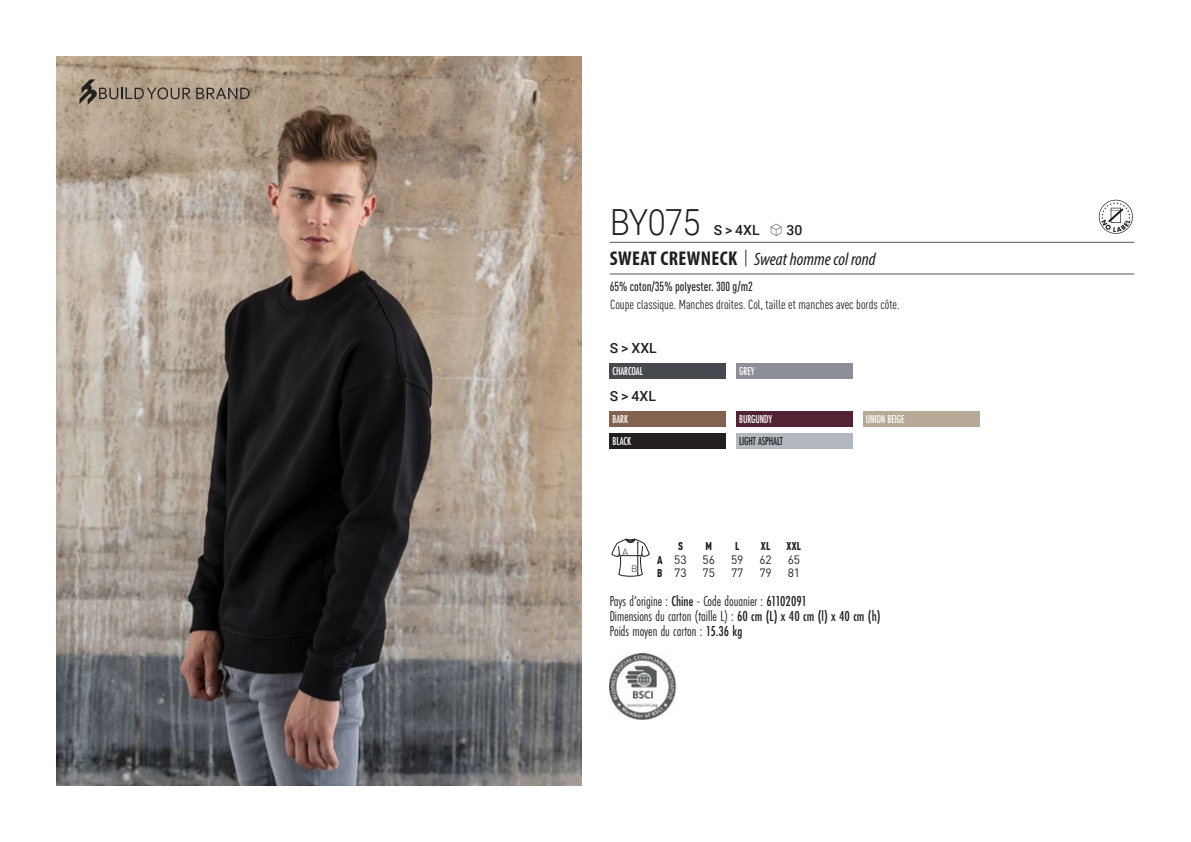
<style>
.page{position:relative;width:1191px;height:842px;background:#fff}
.page>*{position:absolute;margin:0;border:0;box-sizing:border-box;transform-origin:0 0}
.t1{font:300 36px "Roboto";letter-spacing:-.015em;color:#231f20;scale:.9 1}
.t2{font:italic 18px "Myriad Variable Concept";color:#231f20}
.t3{font:15px "Futura PT Cond";color:#231f20;scale:.95 1}
.t4{font:500 14px "Roboto";letter-spacing:.005em;color:#231f20}
.t5{font:condensed 13px "DIN Pro";color:#231f20}
.grammage_2020{font:500 condensed 13px "DIN Pro";color:#231f20;scale:.95 1}
.Coloris_nuancier_bla{font:500 12px "Futura PT Cond";letter-spacing:-.01em;color:#fff;scale:.9 1}
._88_tailles_tab_maig{font:12px "DIN Pro";color:#231f20}
.Coloris_nuancier{font:500 12px "Futura PT Cond";letter-spacing:-.01em;color:#231f20;scale:.9 1}
._88_tailles_tab_maig-2{font:900 condensed 11.2px "DIN Pro";color:#231f20;scale:.95 1}
.t6{font:300 9.2px "DIN";color:#231f20}
.s1{font-family:"Linotype Shapeshifter";font-weight:400;font-size:16px}
.s2{font-family:"Myriad Pro";font-weight:700;font-style:normal;font-stretch:condensed;font-size:20px}
.s3{font-family:"Roboto Condensed";font-weight:300;font-style:normal;font-size:20px}
.s4{font-weight:900;font-stretch:condensed;font-size:11.2px}
.s5{font-weight:500}
</style>
<div class="page">
<img style="left:57px;top:57px;width:524px;height:728px">
<svg style="left:196px;top:88px;width:53px;height:11px"></svg>
<svg style="left:79px;top:79px;width:111px;height:26px;background:#9b8c79"></svg>
<div style="left:609px;top:364px;width:117px;height:15px;background:#464a4f"></div>
<div style="left:736px;top:364px;width:116px;height:15px;background:#8c8f97"></div>
<div style="left:609px;top:412px;width:117px;height:15px;background:#81634f"></div>
<div style="left:609px;top:433px;width:117px;height:16px;background:#231f20"></div>
<div style="left:736px;top:412px;width:116px;height:15px;background:#532234"></div>
<div style="left:736px;top:433px;width:116px;height:16px;background:#b3b8be"></div>
<div style="left:863px;top:412px;width:116px;height:15px;background:#b7a995"></div>
<svg style="left:1098px;top:200px;width:34px;height:34px"></svg>
<svg style="left:611px;top:539px;width:38px;height:37px"></svg>
<img style="left:609px;top:654px;width:68px;height:66px">
<hr style="left:609px;top:242px;width:525px;height:1px;background:#57585a">
<hr style="left:609px;top:274px;width:525px;height:1px;background:#57585a">
<p class="t1" style="left:610px;top:197px;width:102px">BY075</p>
<p class="t4" style="left:713px;top:220px;width:90px">S &gt; 4XL <span class="s1">S</span> 30</p>
<p class="t2" style="left:610px;top:249px;width:267px"><span class="s2">SWEAT CREWNECK</span> <span class="s3">|</span> Sweat homme col rond</p>
<p class="grammage_2020" style="left:609px;top:277px;width:152px">65% coton/35% polyester. 300 g/m2</p>
<p class="t5" style="left:610px;top:295px;width:291px">Coupe classique. Manches droites. Col, taille et manches avec bords côte.</p>
<p class="t4" style="left:610px;top:338px;width:48px">S &gt; XXL</p>
<p class="Coloris_nuancier_bla" style="left:612px;top:364px;width:35px">CHARCOAL</p>
<p class="Coloris_nuancier_bla" style="left:739px;top:364px;width:19px">GREY</p>
<p class="t4" style="left:610px;top:386px;width:48px">S &gt; 4XL</p>
<p class="Coloris_nuancier_bla" style="left:612px;top:412px;width:19px">BARK</p>
<p class="Coloris_nuancier_bla" style="left:612px;top:434px;width:22px">BLACK</p>
<p class="Coloris_nuancier_bla" style="left:739px;top:412px;width:38px">BURGUNDY</p>
<p class="Coloris_nuancier" style="left:739px;top:434px;width:50px">LIGHT ASPHALT</p>
<p class="t6" style="left:622px;top:546px;width:7px">A</p>
<p class="t6" style="left:631px;top:563px;width:8px">B</p>
<p class="_88_tailles_tab_maig-2" style="left:678px;top:538px;width:7px">S</p>
<p class="_88_tailles_tab_maig-2" style="left:705px;top:538px;width:8px">M</p>
<p class="_88_tailles_tab_maig-2" style="left:735px;top:538px;width:6px">L</p>
<p class="_88_tailles_tab_maig-2" style="left:761px;top:538px;width:12px">XL</p>
<p class="_88_tailles_tab_maig-2" style="left:786px;top:538px;width:17px">XXL</p>
<p class="_88_tailles_tab_maig" style="left:657px;top:550px;width:31px"><span class="s4">A</span> 53</p>
<p class="_88_tailles_tab_maig" style="left:702px;top:550px;width:14px">56</p>
<p class="_88_tailles_tab_maig" style="left:731px;top:550px;width:14px">59</p>
<p class="_88_tailles_tab_maig" style="left:759px;top:550px;width:14px">62</p>
<p class="_88_tailles_tab_maig" style="left:787px;top:550px;width:14px">65</p>
<p class="_88_tailles_tab_maig" style="left:657px;top:564px;width:31px"><span class="s4">B</span> 73</p>
<p class="_88_tailles_tab_maig" style="left:702px;top:564px;width:14px">75</p>
<p class="_88_tailles_tab_maig" style="left:731px;top:564px;width:14px">77</p>
<p class="_88_tailles_tab_maig" style="left:759px;top:564px;width:14px">79</p>
<p class="_88_tailles_tab_maig" style="left:787px;top:564px;width:14px">81</p>
<p class="Coloris_nuancier_bla" style="left:866px;top:412px;width:45px">UNION BEIGE</p>
<p class="t3" style="left:609px;top:592px;width:209px">Pays d’origine : <span class="s5">Chine</span> - Code douanier : <span class="s5">61102091</span></p>
<p class="t3" style="left:609px;top:607px;width:287px">Dimensions du carton (taille L) : <span class="s5">60 cm (L) x 40 cm (l) x 40 cm (h)</span></p>
<p class="t3" style="left:609px;top:622px;width:141px">Poids moyen du carton : <span class="s5">15.36 kg</span></p>
</div>
